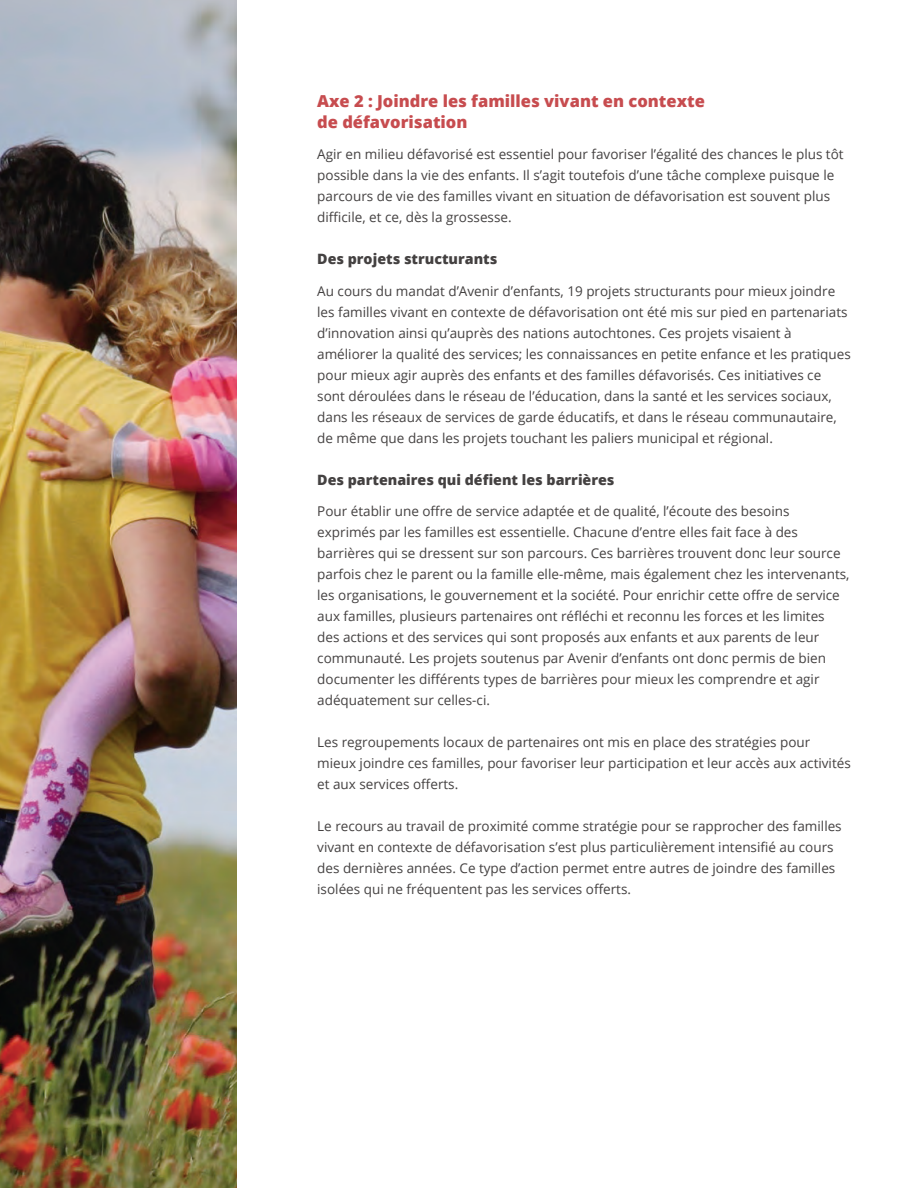
<style>
.page{position:relative;width:918px;height:1188px;background:#fff}
.page>*{position:absolute;margin:0;border:0;box-sizing:border-box;transform-origin:0 0}
.t1{font:800 16.5px/21px "Open Sans";color:#c74c4f}
.t2{font:800 14.25px "Open Sans";color:#444141}
.t3{font:13.5px/21px "Open Sans";color:#444141}
</style>
<div class="page">
<img style="left:0;top:0;width:236px;height:1188px">
<p class="t1" style="left:317px;top:89px;width:389px">Axe 2 : Joindre les familles vivant en contexte de défavorisation</p>
<p class="t3" style="left:317px;top:143px;width:528px">Agir en milieu défavorisé est essentiel pour favoriser l’égalité des chances le plus tôt possible dans la vie des enfants. Il s’agit toutefois d’une tâche complexe puisque le parcours de vie des familles vivant en situation de défavorisation est souvent plus difficile, et ce, dès la grossesse.</p>
<p class="t2" style="left:317px;top:248px;width:182px">Des projets structurants</p>
<p class="t3" style="left:317px;top:280px;width:535px">Au cours du mandat d’Avenir d’enfants, 19 projets structurants pour mieux joindre les familles vivant en contexte de défavorisation ont été mis sur pied en partenariats d’innovation ainsi qu’auprès des nations autochtones. Ces projets visaient à améliorer la qualité des services; les connaissances en petite enfance et les pratiques pour mieux agir auprès des enfants et des familles défavorisés. Ces initiatives ce sont déroulées dans le réseau de l’éducation, dans la santé et les services sociaux, dans les réseaux de services de garde éducatifs, et dans le réseau communautaire, de même que dans les projets touchant les paliers municipal et régional.</p>
<p class="t2" style="left:317px;top:468px;width:299px">Des partenaires qui défient les barrières</p>
<p class="t3" style="left:317px;top:500px;width:534px">Pour établir une offre de service adaptée et de qualité, l’écoute des besoins exprimés par les familles est essentielle. Chacune d’entre elles fait face à des barrières qui se dressent sur son parcours. Ces barrières trouvent donc leur source parfois chez le parent ou la famille elle-même, mais également chez les intervenants, les organisations, le gouvernement et la société. Pour enrichir cette offre de service aux familles, plusieurs partenaires ont réfléchi et reconnu les forces et les limites des actions et des services qui sont proposés aux enfants et aux parents de leur communauté. Les projets soutenus par Avenir d’enfants ont donc permis de bien documenter les différents types de barrières pour mieux les comprendre et agir adéquatement sur celles-ci.</p>
<p class="t3" style="left:317px;top:731px;width:535px">Les regroupements locaux de partenaires ont mis en place des stratégies pour mieux joindre ces familles, pour favoriser leur participation et leur accès aux activités et aux services offerts.</p>
<p class="t3" style="left:317px;top:815px;width:526px">Le recours au travail de proximité comme stratégie pour se rapprocher des familles vivant en contexte de défavorisation s’est plus particulièrement intensifié au cours des dernières années. Ce type d’action permet entre autres de joindre des familles isolées qui ne fréquentent pas les services offerts.</p>
</div>
